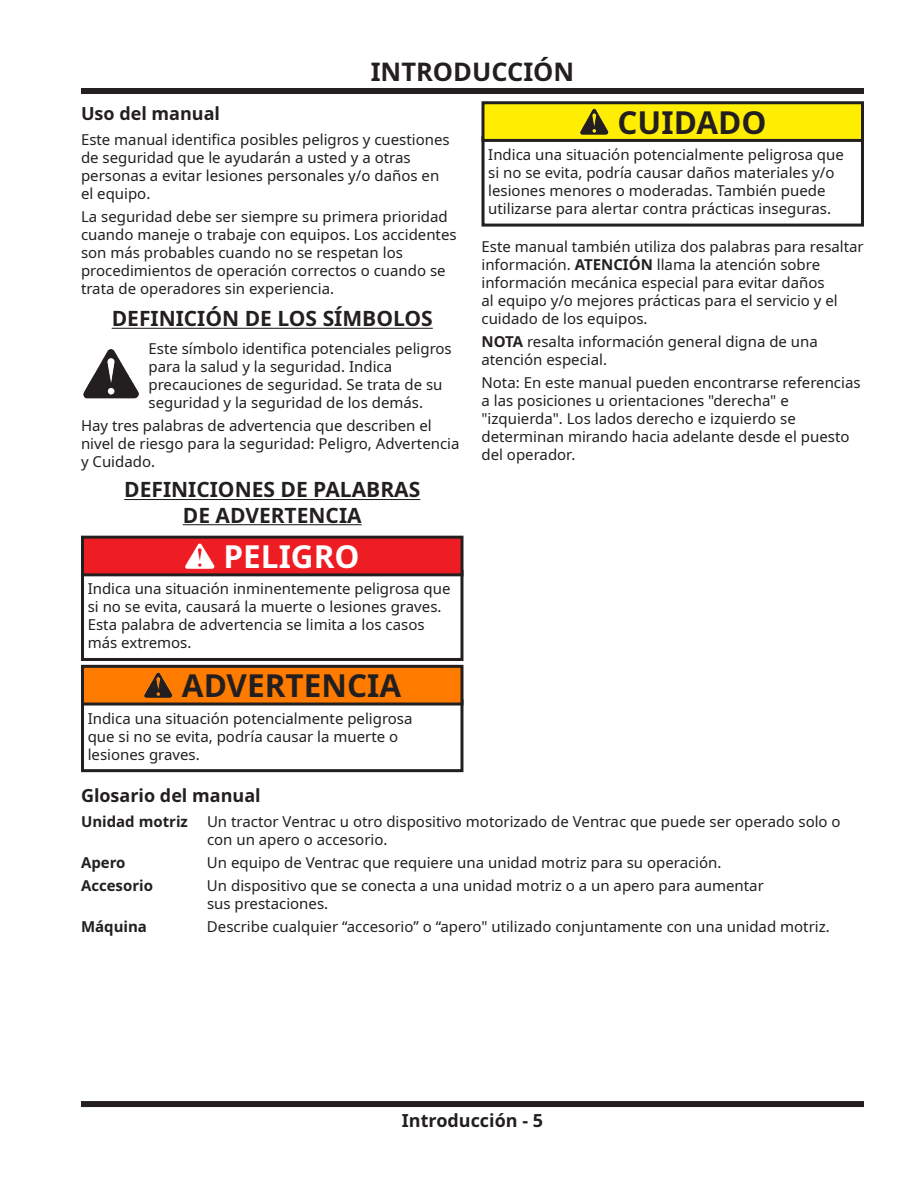
<style>
.page{position:relative;width:918px;height:1188px;background:#fff}
.page>*{position:absolute;margin:0;border:0;box-sizing:border-box;transform-origin:0 0}
.t1{font:700 31.5px "Noto Sans";color:#231f20}
.t2{font:700 31.5px "Noto Sans";color:#fff}
.t3{font:700 25.5px "Noto Sans";color:#231f20}
.t4{font:700 21px/25.2px "Noto Sans";color:#231f20;text-align:center}
.t5{font:700 18px "Noto Sans";color:#231f20}
.t6{font:15px/18px "Noto Sans";color:#231f20}
.t7{font:700 15px "Noto Sans";color:#231f20}
.s1{font-weight:700}
</style>
<div class="page">
<div style="left:81px;top:88px;width:783px;height:6px;background:#231f20"></div>
<div style="left:81px;top:1101px;width:783px;height:6px;background:#231f20"></div>
<hr style="left:112px;top:328px;width:321px;height:1px;background:#231f20">
<hr style="left:124px;top:499px;width:296px;height:1px;background:#231f20">
<hr style="left:183px;top:524px;width:179px;height:1px;background:#231f20">
<div style="left:81px;top:570px;width:382px;height:91px;border:3px solid #231f20"></div>
<div style="left:81px;top:699px;width:382px;height:73px;border:3px solid #231f20"></div>
<img style="left:83px;top:349px;width:56px;height:50px">
<div style="left:82px;top:537px;width:380px;height:38px;background:#ee1d23"></div>
<img style="left:185px;top:543px;width:30px;height:26px">
<div style="left:81px;top:536px;width:383px;height:40px;border:3px solid #231f20"></div>
<div style="left:82px;top:666px;width:380px;height:38px;background:#ff7b00"></div>
<img style="left:144px;top:672px;width:29px;height:26px">
<div style="left:81px;top:665px;width:383px;height:41px;border:3px solid #231f20"></div>
<div style="left:482px;top:136px;width:382px;height:91px;border:3px solid #231f20"></div>
<div style="left:483px;top:103px;width:380px;height:37px;background:#ffee01"></div>
<img style="left:580px;top:108px;width:29px;height:27px">
<div style="left:482px;top:101px;width:382px;height:41px;border:3px solid #231f20"></div>
<h2 class="t3" style="left:371px;top:54px;width:205px">INTRODUCCIÓN</h2>
<p class="t5" style="left:81px;top:101px;width:141px">Uso del manual</p>
<p class="t6" style="left:81px;top:131px;width:370px">Este manual identifica posibles peligros y cuestiones de seguridad que le ayudarán a usted y a otras personas a evitar lesiones personales y/o daños en el equipo.</p>
<p class="t6" style="left:81px;top:208px;width:377px">La seguridad debe ser siempre su primera prioridad cuando maneje o trabaje con equipos. Los accidentes son más probables cuando no se respetan los procedimientos de operación correctos o cuando se trata de operadores sin experiencia.</p>
<h3 class="t4" style="left:112px;top:306px;width:323px">DEFINICIÓN DE LOS SÍMBOLOS</h3>
<p class="t6" style="left:148px;top:340px;width:305px">Este símbolo identifica potenciales peligros para la salud y la seguridad. Indica precauciones de seguridad. Se trata de su seguridad y la seguridad de los demás.</p>
<p class="t6" style="left:81px;top:417px;width:380px">Hay tres palabras de advertencia que describen el nivel de riesgo para la seguridad: Peligro, Advertencia y Cuidado.</p>
<h3 class="t4" style="left:124px;top:478px;width:298px">DEFINICIONES DE PALABRAS<br>DE ADVERTENCIA</h3>
<h1 class="t2" style="left:223px;top:534px;width:138px">PELIGRO</h1>
<p class="t6" style="left:88px;top:580px;width:364px">Indica una situación inminentemente peligrosa que si no se evita, causará la muerte o lesiones graves.<br>Esta palabra de advertencia se limita a los casos más extremos.</p>
<h1 class="t1" style="left:182px;top:664px;width:221px">ADVERTENCIA</h1>
<p class="t6" style="left:88px;top:709px;width:326px">Indica una situación potencialmente peligrosa que si no se evita, podría causar la muerte o lesiones graves.</p>
<h1 class="t1" style="left:618px;top:100px;width:150px">CUIDADO</h1>
<p class="t6" style="left:488px;top:146px;width:357px">Indica una situación potencialmente peligrosa que si no se evita, podría causar daños materiales y/o lesiones menores o moderadas. También puede utilizarse para alertar contra prácticas inseguras.</p>
<p class="t6" style="left:482px;top:238px;width:384px">Este manual también utiliza dos palabras para resaltar información. <span class="s1">ATENCIÓN</span> llama la atención sobre información mecánica especial para evitar daños<br>al equipo y/o mejores prácticas para el servicio y el cuidado de los equipos.</p>
<p class="t6" style="left:482px;top:333px;width:338px"><span class="s1">NOTA</span> resalta información general digna de una atención especial.</p>
<p class="t6" style="left:482px;top:374px;width:381px">Nota: En este manual pueden encontrarse referencias a las posiciones u orientaciones "derecha" e "izquierda". Los lados derecho e izquierdo se determinan mirando hacia adelante desde el puesto del operador.</p>
<p class="t5" style="left:81px;top:783px;width:181px">Glosario del manual</p>
<p class="t7" style="left:81px;top:811px;width:108px">Unidad motriz</p>
<p class="t6" style="left:207px;top:813px;width:635px">Un tractor Ventrac u otro dispositivo motorizado de Ventrac que puede ser operado solo o con un apero o accesorio.</p>
<p class="t7" style="left:81px;top:852px;width:46px">Apero</p>
<p class="t6" style="left:207px;top:854px;width:516px">Un equipo de Ventrac que requiere una unidad motriz para su operación.</p>
<p class="t7" style="left:81px;top:875px;width:74px">Accesorio</p>
<p class="t6" style="left:207px;top:877px;width:558px">Un dispositivo que se conecta a una unidad motriz o a un apero para aumentar sus prestaciones.</p>
<p class="t7" style="left:81px;top:916px;width:68px">Máquina</p>
<p class="t6" style="left:207px;top:918px;width:624px">Describe cualquier “accesorio” o “apero" utilizado conjuntamente con una unidad motriz.</p>
<p class="t5" style="left:402px;top:1108px;width:143px">Introducción - 5</p>
</div>
